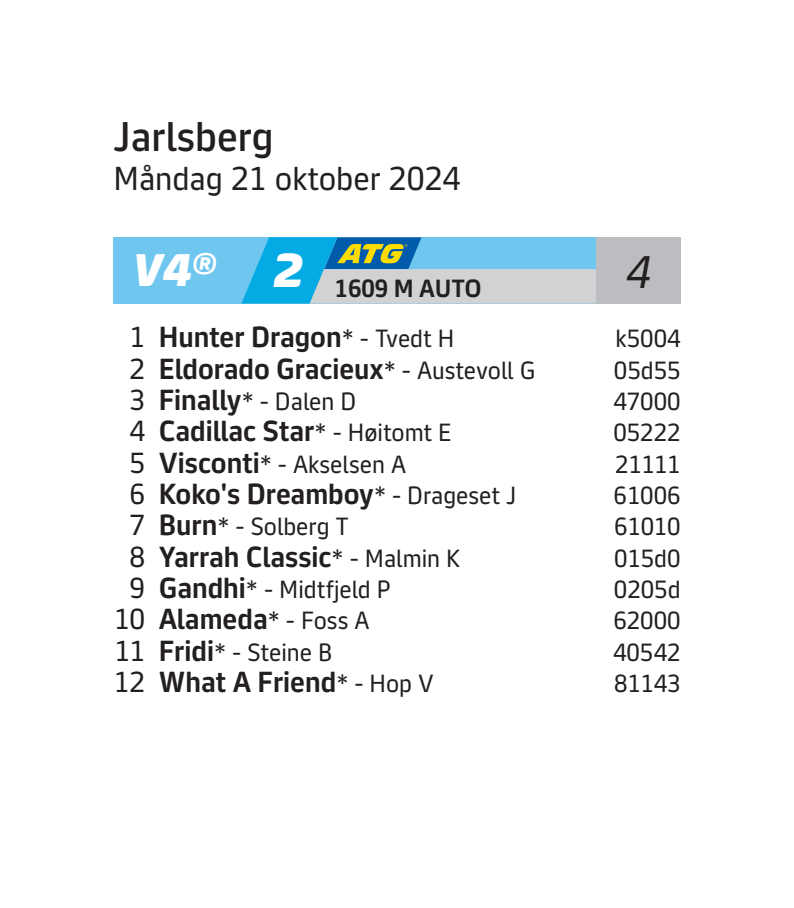
<style>
.page{position:relative;width:794px;height:908px;background:#fff}
.page>*{position:absolute;margin:0;border:0;box-sizing:border-box;transform-origin:0 0}
.t1{font:46px "ATG Rubrik";color:#fff}
.t2{font:44px "ATG Rubrik";color:#fff}
.t3{font:italic 44px "ATG Text";color:#231f20}
.t4{font:500 40px "ATG Text";color:#231f20}
.t5{font:32px "ATG Text";color:#231f20}
.HorseAndRider{font:700 28px "ATG Text";color:#231f20}
.S_REKORD{font:28px "ATG Text";color:#231f20}
.HorseAndRider-2{font:24px "ATG Text";color:#231f20}
.S_REKORD-2{font:24px "ATG Text";color:#231f20}
.t6{font:700 24px "ATG Text";color:#231f20}
.s1{font-weight:400;font-size:24px}
.s2{font-weight:700;font-size:28px}
</style>
<div class="page">
<div style="left:595px;top:237px;width:85px;height:66px;background:#bcbdc0"></div>
<svg style="left:113px;top:237px;width:483px;height:66px;background:#79bfdb"></svg>
<p class="t4" style="left:113px;top:113px;width:162px">Jarlsberg</p>
<p class="t5" style="left:113px;top:159px;width:349px">Måndag 21 oktober 2024</p>
<p class="t2" style="left:134px;top:244px;width:83px">V4®</p>
<p class="t1" style="left:274px;top:243px;width:30px">2</p>
<p class="t6" style="left:334px;top:274px;width:149px">1609 M AUTO</p>
<p class="t3" style="left:626px;top:246px;width:26px">4</p>
<p class="S_REKORD" style="left:129px;top:320px;width:17px">1</p>
<p class="HorseAndRider" style="left:159px;top:320px;width:297px">Hunter Dragon<span class="s1">* - Tvedt H</span></p>
<p class="S_REKORD-2" style="left:615px;top:324px;width:67px">k5004</p>
<p class="S_REKORD" style="left:129px;top:352px;width:17px">2</p>
<p class="HorseAndRider" style="left:159px;top:351px;width:378px">Eldorado Gracieux<span class="s1">* - Austevoll G</span></p>
<p class="S_REKORD-2" style="left:614px;top:356px;width:68px">05d55</p>
<p class="S_REKORD" style="left:129px;top:383px;width:17px">3</p>
<p class="HorseAndRider-2" style="left:159px;top:387px;width:199px"><span class="s2">Finally</span>* - Dalen D</p>
<p class="S_REKORD-2" style="left:613px;top:387px;width:69px">47000</p>
<p class="S_REKORD" style="left:129px;top:414px;width:17px">4</p>
<p class="HorseAndRider" style="left:159px;top:414px;width:294px">Cadillac Star<span class="s1">* - Høitomt E</span></p>
<p class="S_REKORD-2" style="left:613px;top:418px;width:69px">05222</p>
<p class="S_REKORD" style="left:129px;top:446px;width:17px">5</p>
<p class="HorseAndRider-2" style="left:159px;top:449px;width:249px"><span class="s2">Visconti</span>* - Akselsen A</p>
<p class="S_REKORD-2" style="left:615px;top:449px;width:67px">21111</p>
<p class="S_REKORD" style="left:129px;top:477px;width:17px">6</p>
<p class="HorseAndRider" style="left:159px;top:477px;width:359px">Koko's Dreamboy<span class="s1">* - Drageset J</span></p>
<p class="S_REKORD-2" style="left:613px;top:481px;width:68px">61006</p>
<p class="S_REKORD" style="left:129px;top:508px;width:17px">7</p>
<p class="HorseAndRider-2" style="left:159px;top:512px;width:192px"><span class="s2">Burn</span>* - Solberg T</p>
<p class="S_REKORD-2" style="left:614px;top:512px;width:68px">61010</p>
<p class="S_REKORD" style="left:129px;top:540px;width:17px">8</p>
<p class="HorseAndRider" style="left:159px;top:539px;width:303px">Yarrah Classic<span class="s1">* - Malmin K</span></p>
<p class="S_REKORD-2" style="left:614px;top:543px;width:68px">015d0</p>
<p class="S_REKORD" style="left:129px;top:571px;width:17px">9</p>
<p class="HorseAndRider-2" style="left:159px;top:575px;width:233px"><span class="s2">Gandhi</span>* - Midtfjeld P</p>
<p class="S_REKORD-2" style="left:614px;top:575px;width:68px">0205d</p>
<p class="S_REKORD" style="left:114px;top:602px;width:33px">10</p>
<p class="HorseAndRider" style="left:159px;top:602px;width:212px">Alameda<span class="s1">* - Foss A</span></p>
<p class="S_REKORD-2" style="left:613px;top:606px;width:69px">62000</p>
<p class="S_REKORD" style="left:114px;top:633px;width:32px">11</p>
<p class="HorseAndRider-2" style="left:159px;top:637px;width:175px"><span class="s2">Fridi</span>* - Steine B</p>
<p class="S_REKORD-2" style="left:613px;top:637px;width:69px">40542</p>
<p class="S_REKORD" style="left:114px;top:665px;width:33px">12</p>
<p class="HorseAndRider" style="left:159px;top:664px;width:276px">What A Friend<span class="s1">* - Hop V</span></p>
<p class="S_REKORD-2" style="left:614px;top:669px;width:68px">81143</p>
</div>
